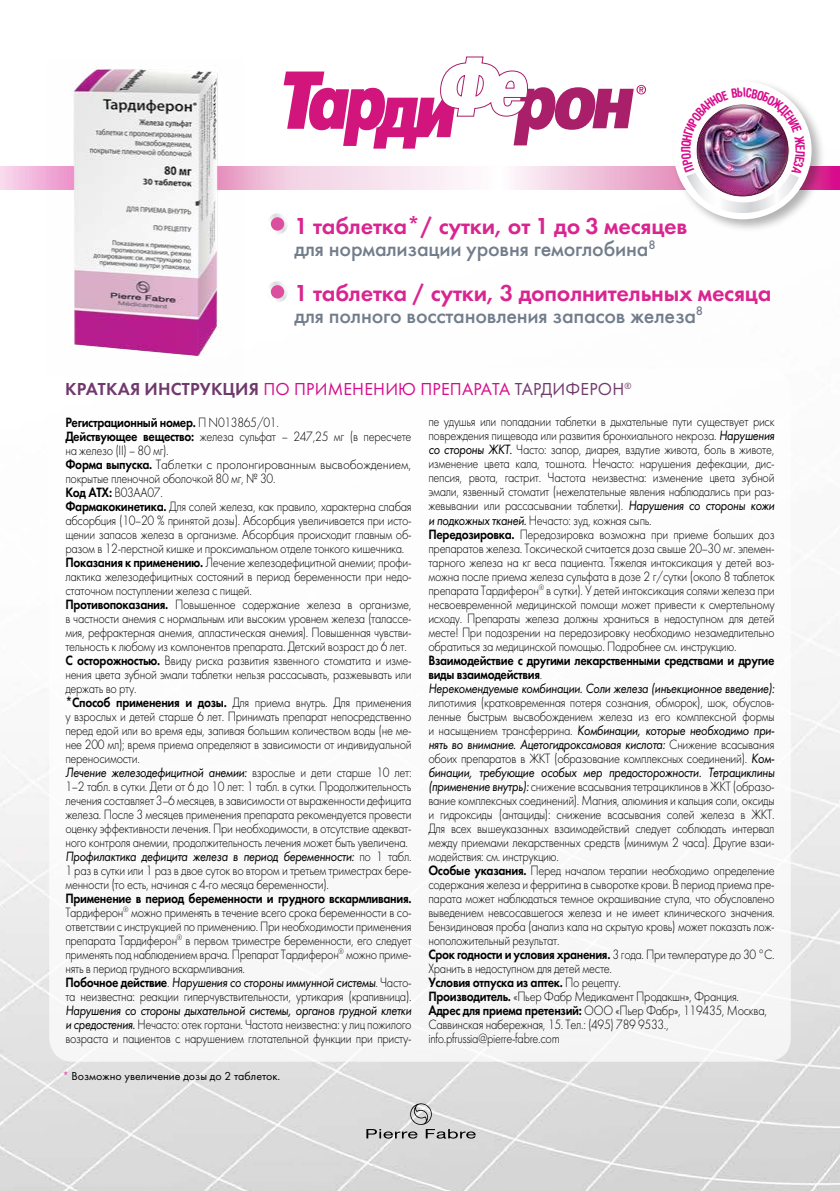
<style>
.page{position:relative;width:840px;height:1191px;background:#fff}
.page>*{position:absolute;margin:0;border:0;box-sizing:border-box;transform-origin:0 0}
.t1{font:24px "Futura Demi";letter-spacing:-.01em;color:#d92590}
.t2{font:500 22px "Futura";letter-spacing:-.01em;color:#727d8b}
.t3{font:18px "Futura";letter-spacing:.01em;color:#d70b8c}
.t4{font:18px "Futura Demi";color:#70396c}
.t5{font:18px "Futura";letter-spacing:.01em;color:#70396c}
.t6{font:300 14px/14px "Futura";letter-spacing:-.025em;color:#000;scale:.88 1}
.t7{font:14px/14px "Futura Demi";letter-spacing:-.025em;color:#000;scale:.88 1}
.t8{font:italic 14px "Futura";letter-spacing:-.025em;color:#000;scale:.88 1}
.t9{font:700 12.8px "Helios Cond C";color:#d70b8c;scale:.9 1}
.t10{font:12px "Futura";color:#000}
.s1{font-family:"Futura Demi";color:#70396c}
.s2{font-family:"Futura";font-weight:300}
.s3{font-family:"Futura Demi";font-weight:400}
.s4{font-weight:400;font-style:italic}
.s5{font-weight:300;color:#d42488}
</style>
<div class="page">
<img style="left:0;top:56px;width:839px;height:1135px">
<div style="left:49px;top:369px;width:741px;height:692px;background:#fff;border-radius:24px"></div>
<svg style="left:269px;top:215px;width:17px;height:18px"></svg>
<div style="left:267px;top:213px;width:21px;height:21px;border:4px solid #fff;border-radius:50%"></div>
<svg style="left:269px;top:283px;width:17px;height:17px"></svg>
<div style="left:267px;top:281px;width:21px;height:21px;border:4px solid #fff;border-radius:50%"></div>
<svg style="left:0;top:167px;width:839px;height:23px"></svg>
<svg style="left:283px;top:57px;width:362px;height:92px"></svg>
<div style="left:670px;top:79px;width:154px;height:154px;background:#000;opacity:.3"></div>
<div style="left:673px;top:81px;width:138px;height:138px;background:#fff;border-radius:50%"></div>
<img style="left:47px;top:58px;width:196px;height:319px">
<svg style="left:366px;top:1103px;width:109px;height:35px;background:#c5c5c5"></svg>
<img style="left:680px;top:88px;width:124px;height:125px">
<p class="t9" style="left:678px;top:153px;width:9px;rotate:-90deg">Л</p>
<h1 class="t1" style="left:294px;top:211px;width:394px">1 таблетка*/ сутки, от 1 до 3 месяцев</h1>
<h2 class="t2" style="left:294px;top:235px;width:362px">для нормализации уровня гемоглобина<sup>8</sup></h2>
<h1 class="t1" style="left:294px;top:278px;width:478px">1 таблетка / сутки, 3 дополнительных месяца</h1>
<h2 class="t2" style="left:294px;top:302px;width:410px">для полного восстановления запасов железа<sup>8</sup></h2>
<p class="t4" style="left:65px;top:377px;width:12px">КРАТКА</p>
<p class="t4" style="left:130px;top:377px;width:27px">Я ИНСТР</p>
<p class="t4" style="left:200px;top:377px;width:24px">УКЦИ</p>
<p class="t3" style="left:248px;top:378px;width:58px"><span class="s1">Я</span> по прим</p>
<p class="t3" style="left:343px;top:378px;width:118px">енению препарата</p>
<p class="t5" style="left:514px;top:378px;width:118px">ТАРДИФЕРОН <sup>®</sup></p>
<p class="t7" style="left:65px;top:415px;width:244px">Регистрационный номер. <span class="s2">П N013865/01.</span></p>
<p class="t6" style="left:65px;top:429px;width:395px"><span class="s3">Действующее вещество:</span> железа сульфат – 247,25 мг (в пересчете на железо (II) – 80 мг).<br><span class="s3">Форма выпуска.</span> Таблетки с пролонгированным высвобождением, покрытые пленочной оболочкой 80 мг, № 30.<br><span class="s3">Код АТХ:</span> В03АА07.<br><span class="s3">Фармакокинетика.</span> Для солей железа, как правило, характерна слабая абсорбция (10–20 % принятой дозы). Абсорбция увеличивается при исто&shy;щении запасов железа в организме. Абсорбция происходит главным об&shy;разом в 12-перстной кишке и проксимальном отделе тонкого кишечника.<br><span class="s3">Показания к применению.</span> Лечение железодефицитной анемии; профи&shy;лактика железодефицитных состояний в период беременности при недо&shy;статочном поступлении железа с пищей.<br><span class="s3">Противопоказания.</span> Повышенное содержание железа в организме, в частности анемия с нормальным или высоким уровнем железа (талассе&shy;мия, рефрактерная анемия, апластическая анемия). Повышенная чувстви&shy;тельность к любому из компонентов препарата. Детский возраст до 6 лет.<br><span class="s3">С осторожностью.</span> Ввиду риска развития язвенного стоматита и изме&shy;нения цвета зубной эмали таблетки нельзя рассасывать, разжевывать или держать во рту.<br><span class="s3">*Способ применения и дозы.</span> Для приема внутрь. Для применения у взрослых и детей старше 6 лет. Принимать препарат непосредственно перед едой или во время еды, запивая большим количеством воды (не ме&shy;нее 200 мл); время приема определяют в зависимости от индивидуальной переносимости.<br><span class="s4">Лечение железодефицитной анемии:</span> взрослые и дети старше 10 лет:<br>1–2 табл. в сутки. Дети от 6 до 10 лет: 1 табл. в сутки. Продолжительность лечения составляет 3–6 месяцев, в зависимости от выраженности дефицита железа. После 3 месяцев применения препарата рекомендуется провести оценку эффективности лечения. При необходимости, в отсутствие адекват&shy;ного контроля анемии, продолжительность лечения может быть увеличена.<br><span class="s4">Профилактика дефицита железа в период беременности:</span> по 1 табл.<br>1 раз в сутки или 1 раз в двое суток во втором и третьем триместрах бере&shy;менности (то есть, начиная с 4-го месяца беременности).</p>
<p class="t7" style="left:65px;top:891px;width:394px">Применение в период беременности и грудного вскармливания.</p>
<p class="t6" style="left:65px;top:905px;width:395px">Тардиферон<sup>®</sup> можно применять в течение всего срока беременности в со&shy;ответствии с инструкцией по применению. При необходимости применения препарата Тардиферон<sup>®</sup> в первом триместре беременности, его следует применять под наблюдением врача. Препарат Тардиферон<sup>®</sup> можно приме&shy;нять в период грудного вскармливания.<br><span class="s3">Побочное действие</span>. <span class="s4">Нарушения со стороны иммунной системы</span>. Часто&shy;та неизвестна: реакции гиперчувствительности, уртикария (крапивница).</p>
<p class="t6" style="left:65px;top:1003px;width:395px;text-align:justify"><span class="s4">Нарушения со стороны дыхательной системы, органов грудной клетки и средостения.</span> Нечасто: отек гортани. Частота неизвестна: у лиц пожилого возраста и пациентов с нарушением глотательной функции при присту-</p>
<p class="t6" style="left:428px;top:415px;width:395px">пе удушья или попадании таблетки в дыхательные пути существует риск повреждения пищевода или развития бронхиального некроза. <span class="s4">Нарушения со стороны ЖКТ.</span> Часто: запор, диарея, вздутие живота, боль в животе, изменение цвета кала, тошнота. Нечасто: нарушения дефекации, дис&shy;пепсия, рвота, гастрит. Частота неизвестна: изменение цвета зубной эмали, язвенный стоматит (нежелательные явления наблюдались при раз&shy;жевывании или рассасывании таблетки). <span class="s4">Нарушения со стороны кожи и подкожных тканей.</span> Нечасто: зуд, кожная сыпь.<br><span class="s3">Передозировка.</span> Передозировка возможна при приеме больших доз препаратов железа. Токсической считается доза свыше 20–30 мг. элемен&shy;тарного железа на кг веса пациента. Тяжелая интоксикация у детей воз&shy;можна после приема железа сульфата в дозе 2 г/сутки (около 8 таблеток препарата Тардиферон<sup>®</sup> в сутки). У детей интоксикация солями железа при несвоевременной медицинской помощи может привести к смертельному исходу. Препараты железа должны храниться в недоступном для детей месте! При подозрении на передозировку необходимо незамедлительно обратиться за медицинской помощью. Подробнее см. инструкцию.</p>
<p class="t7" style="left:428px;top:653px;width:394px">Взаимодействие с другими лекарственными средствами и другие виды взаимодействия<span class="s2">.</span></p>
<p class="t8" style="left:428px;top:679px;width:394px">Нерекомендуемые комбинации. Соли железа (инъекционное введение):</p>
<p class="t6" style="left:428px;top:695px;width:395px">липотимия (кратковременная потеря сознания, обморок), шок, обуслов&shy;ленные быстрым высвобождением железа из его комплексной формы и насыщением трансферрина. <span class="s4">Комбинации, которые необходимо при&shy;нять во внимание. Ацетогидроксамовая кислота:</span> Снижение всасывания обоих препаратов в ЖКТ (образование комплексных соединений). <span class="s4">Ком&shy;бинации, требующие особых мер предосторожности. Тетрациклины (применение внутрь):</span> снижение всасывания тетрациклинов в ЖКТ (образо&shy;вание комплексных соединений). Магния, алюминия и кальция соли, оксиды и гидроксиды (антациды): снижение всасывания солей железа в ЖКТ.<br>Для всех вышеуказанных взаимодействий следует соблюдать интервал между приемами лекарственных средств (минимум 2 часа). Другие взаи&shy;модействия: см. инструкцию.<br><span class="s3">Особые указания.</span> Перед началом терапии необходимо определение содержания железа и ферритина в сыворотке крови. В период приема пре&shy;парата может наблюдаться темное окрашивание стула, что обусловлено выведением невсосавшегося железа и не имеет клинического значения.<br>Бензидиновая проба (анализ кала на скрытую кровь) может показать лож&shy;ноположительный результат.</p>
<p class="t7" style="left:428px;top:947px;width:395px">Срок годности и условия хранения. <span class="s2">3 года. При температуре до 30 °С.</span></p>
<p class="t6" style="left:428px;top:961px;width:210px">Хранить в недоступном для детей месте.</p>
<p class="t7" style="left:428px;top:975px;width:220px">Условия отпуска из аптек. <span class="s2">По рецепту.</span></p>
<p class="t6" style="left:428px;top:989px;width:386px"><span class="s3">Производитель.</span> «Пьер Фабр Медикамент Продакшн», Франция.<br><span class="s3">Адрес для приема претензий:</span> ООО «Пьер Фабр», 119435, Москва, Саввинская набережная, 15. Тел.: (495) 789 9533., info.pfrussia@pierre-fabre.com</p>
<p class="t10" style="left:63px;top:1068px;width:219px"><span class="s5">*</span> Возможно увеличение дозы до 2 таблеток.</p>
</div>
